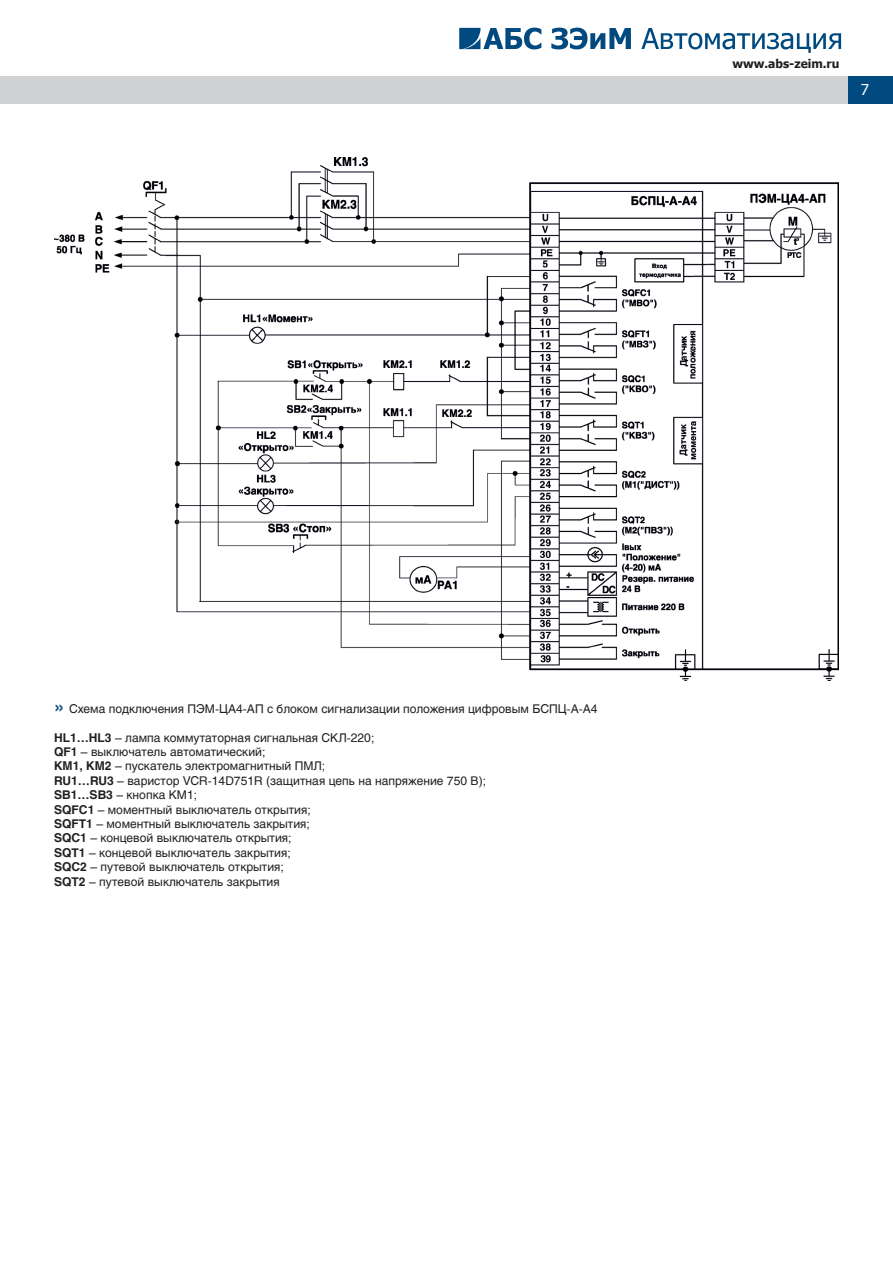
<style>
.page{position:relative;width:893px;height:1263px;background:#fff}
.page>*{position:absolute;margin:0;border:0;box-sizing:border-box;transform-origin:0 0}
.t1{font:15px "Tahoma";color:#fff}
.t2{font:12px/14.4px "Helios";color:#231f20}
.t3{font:700 12px "Tahoma";color:#231f20}
.s1{font-weight:700;font-size:18px;color:#004a7f}
.s2{font-weight:700}
</style>
<div class="page">
<div style="left:0;top:77px;width:893px;height:27px;background:#d1d2d4"></div>
<svg style="left:459px;top:28px;width:382px;height:25px"></svg>
<img style="left:54px;top:157px;width:785px;height:523px">
<p class="t3" style="left:732px;top:55px;width:109px">www.abs-zeim.ru</p>
<p class="t1" style="left:861px;top:79px;width:10px">7</p>
<p class="t2" style="left:54px;top:701px;width:545px"><span class="s1">»</span> Схема подключения ПЭМ-ЦА4-АП с блоком сигнализации положения цифровым БСПЦ-А-А4</p>
<p class="t2" style="left:54px;top:730px;width:433px"><span class="s2">HL1…HL3</span> – лампа коммутаторная сигнальная СКЛ-220;<br><span class="s2">QF1</span> – выключатель автоматический;<br><span class="s2">КМ1, КМ2</span> – пускатель электромагнитный ПМЛ;<br><span class="s2">RU1…RU3</span> – варистор VCR-14D751R (защитная цепь на напряжение 750 В); <span class="s2">SB1…SB3</span> – кнопка КМ1;<br><span class="s2">SQFC1</span> – моментный выключатель открытия;<br><span class="s2">SQFТ1</span> – моментный выключатель закрытия;<br><span class="s2">SQC1</span> – концевой выключатель открытия;<br><span class="s2">SQТ1</span> – концевой выключатель закрытия;<br><span class="s2">SQC2</span> – путевой выключатель открытия;<br><span class="s2">SQТ2</span> – путевой выключатель закрытия</p>
</div>
